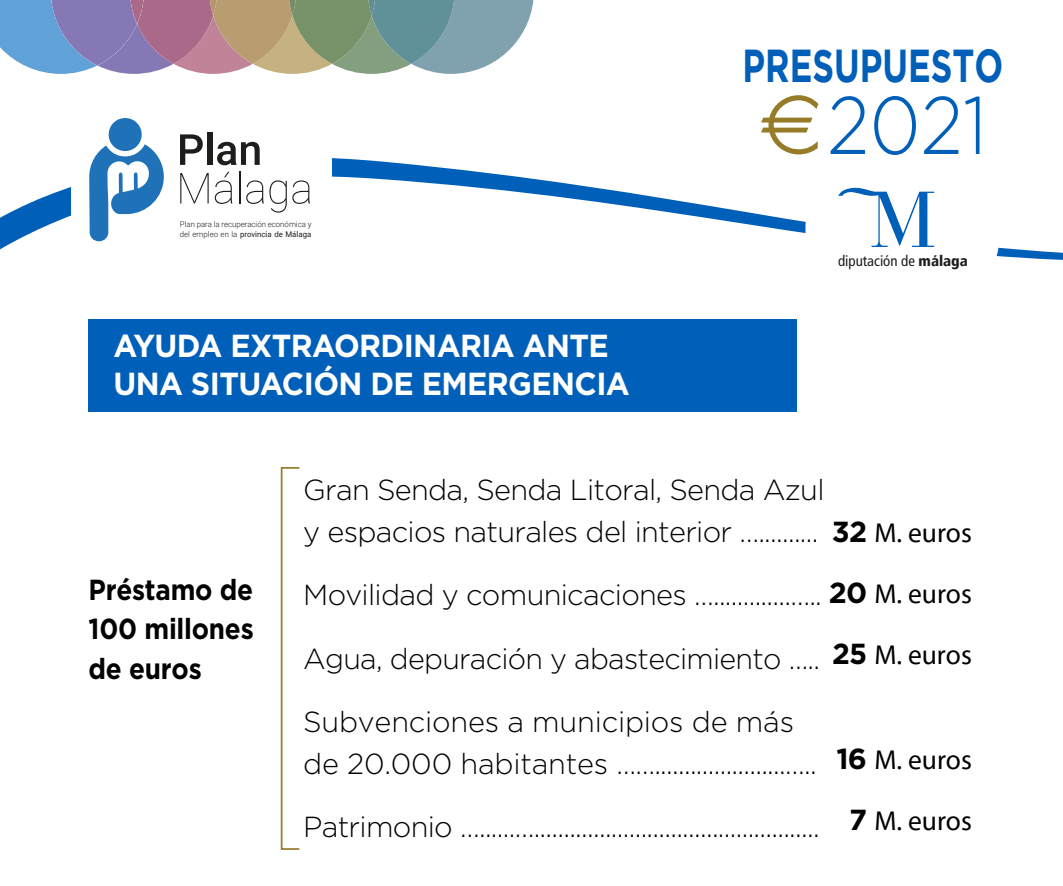
<style>
.page{position:relative;width:1063px;height:886px;background:#fff}
.page>*{position:absolute;margin:0;border:0;box-sizing:border-box;transform-origin:0 0}
.t1{font:300 81.5px "Gotham";color:#005fb9;scale:.88 1}
.t2{font:700 46px "Gotham";color:#005fb9;scale:.74 1}
.t3{font:700 31.88px/38.2px "Gotham";letter-spacing:-.02em;color:#fff;scale:.95 1}
.t4{font:300 29px/63.2px "Gotham";letter-spacing:-.025em;color:#020204}
.t5{font:700 29px/39.5px "Gotham";letter-spacing:-.01em;color:#020204;text-align:justify;scale:.9 1}
.t6{font:27.5px "Myriad Pro";color:#020204}
.t7{font:condensed 14.88px "Frutiger LT";color:#1d1d1b}
.t8{font:300 7.88px/9.4px "Roboto";color:#1d1d1b}
.s1{font-weight:400}
.s2{font-family:"Logofont Euro";font-weight:400;font-size:86.25px;color:#967c29}
.s3{font-weight:900}
.s4{font-family:"Gotham";font-weight:700;font-size:29px}
</style>
<div class="page">
<div style="left:89px;top:319px;width:708px;height:92px;background:#005fb9"></div>
<svg style="left:0;top:158px;width:1063px;height:102px"></svg>
<div style="left:805px;top:131px;width:195px;height:195px;background:#fff;border-radius:50%"></div>
<svg style="left:838px;top:188px;width:96px;height:59px"></svg>
<svg style="left:0;top:0;width:533px;height:74px;background:#9499a3"></svg>
<div style="left:71px;top:107px;width:260px;height:150px;background:#fff"></div>
<svg style="left:180px;top:134px;width:23px;height:31px"></svg>
<div style="left:207px;top:133px;width:5px;height:32px;background:#1d1d1b"></div>
<svg style="left:217px;top:142px;width:43px;height:23px"></svg>
<svg style="left:89px;top:118px;width:75px;height:123px"></svg>
<svg style="left:180px;top:173px;width:29px;height:30px"></svg>
<svg style="left:215px;top:172px;width:17px;height:32px"></svg>
<hr style="left:239px;top:171px;width:1px;height:32px;background:#1d1d1b">
<svg style="left:246px;top:180px;width:64px;height:33px"></svg>
<div style="left:281px;top:467px;width:19px;height:383px;border:2px solid #967c29"></div>
<p class="t8" style="left:180px;top:219px;width:133px">Plan para la recuperación económica y del empleo en la <span class="s1">provincia de Málaga</span></p>
<p class="t3" style="left:113px;top:325px;width:545px">AYUDA EXTRAORDINARIA ANTE<br>UNA SITUACIÓN DE EMERGENCIA</p>
<h2 class="t2" style="left:743px;top:39px;width:354px">PRESUPUESTO</h2>
<h1 class="t1" style="left:759px;top:81px;width:261px"><span class="s2">E</span>2021</h1>
<p class="t7" style="left:838px;top:253px;width:131px">diputación de <span class="s3">málaga</span></p>
<p class="t5" style="left:89px;top:569px;width:185px">Préstamo de 100 millones de euros</p>
<p class="t4" style="left:303px;top:468px;width:523px;line-height:42.2px">Gran Senda, Senda Litoral, Senda Azul y espacios naturales del interior …..........</p>
<p class="t4" style="left:303px;top:563px;width:520px;text-align:justify">Movilidad y comunicaciones ….............…..<br>Agua, depuración y abastecimiento …..<br>Subvenciones a municipios de más</p>
<p class="t4" style="left:303px;top:732px;width:518px">de 20.000 habitantes ……......................…..<br>Patrimonio …......…................................................</p>
<p class="t6" style="left:832px;top:518px;width:142px"><span class="s4">32</span> M. euros</p>
<p class="t6" style="left:829px;top:579px;width:145px"><span class="s4">20</span> M. euros</p>
<p class="t6" style="left:832px;top:640px;width:141px"><span class="s4">25</span> M. euros</p>
<p class="t6" style="left:836px;top:745px;width:137px"><span class="s4">16</span> M. euros</p>
<p class="t6" style="left:849px;top:806px;width:124px"><span class="s4">7</span> M. euros</p>
</div>
